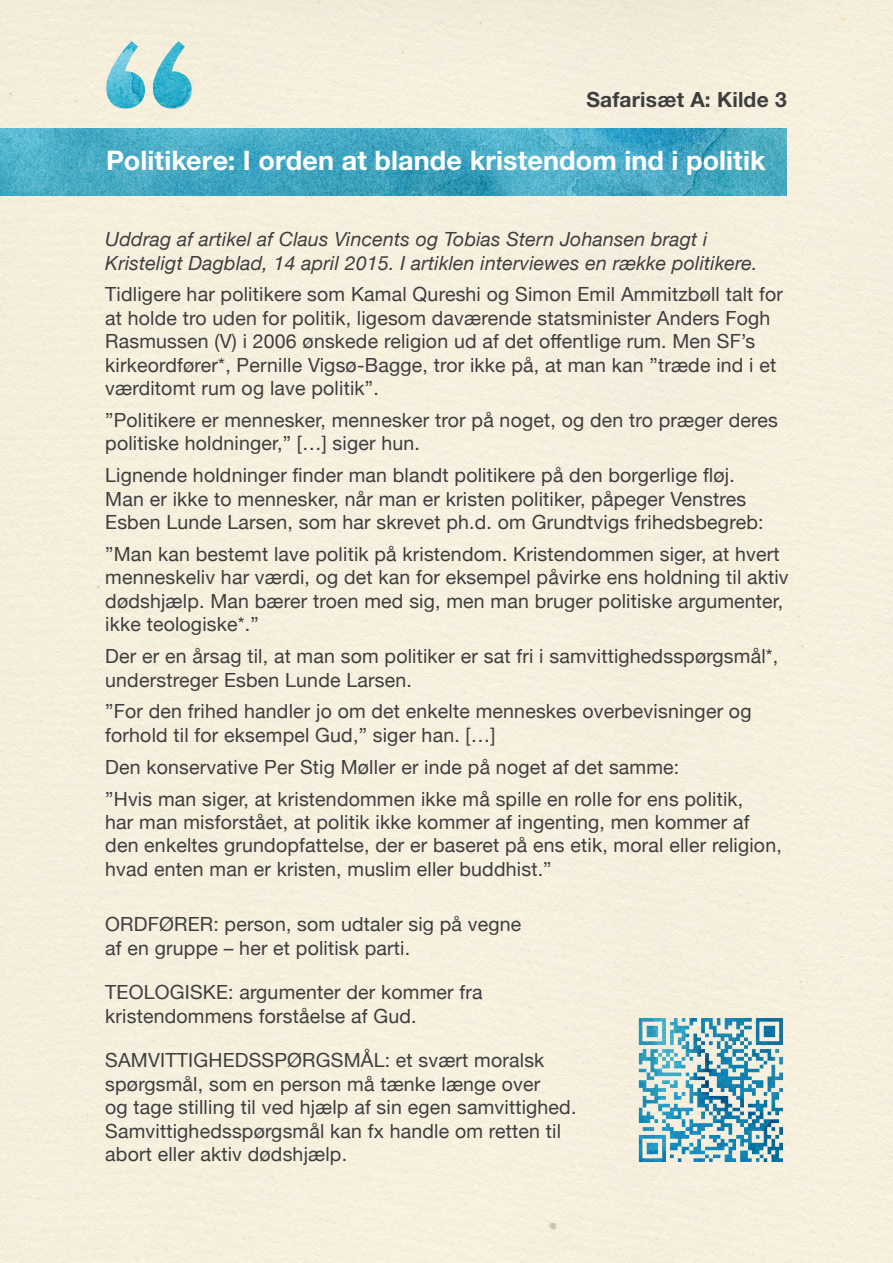
<style>
.page{position:relative;width:893px;height:1263px;background:#f6efdd}
.page>*{position:absolute;margin:0;border:0;box-sizing:border-box;transform-origin:0 0}
.stor_tekst_HVID{font:700 27px "Helvetica Neue";letter-spacing:.005em;color:#fff}
.t1{font:700 21px "Helvetica Neue";letter-spacing:.01em;color:#3e3e3f}
.t2{font:19.5px/23.4px "Helvetica Neue";letter-spacing:.01em;color:#3e3e3f}
.t3{font:italic 19.5px/23.4px "Helvetica Neue";letter-spacing:.01em;color:#3e3e3f}
</style>
<div class="page">
<img style="left:0;top:129px;width:787px;height:67px">
<img style="left:85px;top:26px;width:132px;height:109px">
<img style="left:634px;top:1012px;width:155px;height:155px">
<p class="t1" style="left:586px;top:86px;width:202px">Safarisæt A: Kilde 3</p>
<p class="stor_tekst_HVID" style="left:106px;top:144px;width:661px">Politikere: I orden at blande kristendom ind i politik</p>
<p class="t3" style="left:105px;top:227px;width:654px">Uddrag af artikel af Claus Vincents og Tobias Stern Johansen bragt i<br>Kristeligt Dagblad, 14 april 2015. I artiklen interviewes en række politikere.</p>
<p class="t2" style="left:105px;top:284px;width:679px">Tidligere har politikere som Kamal Qureshi og Simon Emil Ammitzbøll talt for</p>
<p class="t2" style="left:105px;top:307px;width:672px">at holde tro uden for politik, ligesom daværende statsminister Anders Fogh Rasmussen (V) i 2006 ønskede religion ud af det offentlige rum. Men SF’s kirkeordfører*, Pernille Vigsø-Bagge, tror ikke på, at man kan ”træde ind i et værditomt rum og lave politik”.</p>
<p class="t2" style="left:105px;top:409px;width:674px">”Politikere er mennesker, mennesker tror på noget, og den tro præger deres politiske holdninger,” […] siger hun.</p>
<p class="t2" style="left:105px;top:465px;width:631px">Lignende holdninger finder man blandt politikere på den borgerlige fløj.</p>
<p class="t2" style="left:105px;top:488px;width:660px">Man er ikke to mennesker, når man er kristen politiker, påpeger Venstres<br>Esben Lunde Larsen, som har skrevet ph.d. om Grundtvigs frihedsbegreb:</p>
<p class="t2" style="left:105px;top:543px;width:685px">”Man kan bestemt lave politik på kristendom. Kristendommen siger, at hvert menneskeliv har værdi, og det kan for eksempel påvirke ens holdning til aktiv dødshjælp. Man bærer troen med sig, men man bruger politiske argumenter, ikke teologiske*.”</p>
<p class="t2" style="left:105px;top:646px;width:675px">Der er en årsag til, at man som politiker er sat fri i samvittighedsspørgsmål*, understreger Esben Lunde Larsen.</p>
<p class="t2" style="left:105px;top:701px;width:648px">”For den frihed handler jo om det enkelte menneskes overbevisninger og forhold til for eksempel Gud,” siger han. […]</p>
<p class="t2" style="left:105px;top:752px;width:640px;line-height:32px">Den konservative Per Stig Møller er inde på noget af det samme:<br>”Hvis man siger, at kristendommen ikke må spille en rolle for ens politik,</p>
<p class="t2" style="left:105px;top:811px;width:678px">har man misforstået, at politik ikke kommer af ingenting, men kommer af den enkeltes grundopfattelse, der er baseret på ens etik, moral eller religion, hvad enten man er kristen, muslim eller buddhist.”</p>
<p class="t2" style="left:105px;top:914px;width:418px">ORDFØRER: person, som udtaler sig på vegne af en gruppe – her et politisk parti.</p>
<p class="t2" style="left:105px;top:982px;width:379px">TEOLOGISKE: argumenter der kommer fra</p>
<p class="t2" style="left:105px;top:1005px;width:313px">kristendommens forståelse af Gud.</p>
<p class="t2" style="left:105px;top:1050px;width:441px">SAMVITTIGHEDSSPØRGSMÅL: et svært moralsk</p>
<p class="t2" style="left:105px;top:1073px;width:473px">spørgsmål, som en person må tænke længe over<br>og tage stilling til ved hjælp af sin egen samvittighed.<br>Samvittighedsspørgsmål kan fx handle om retten til abort eller aktiv dødshjælp.</p>
</div>
